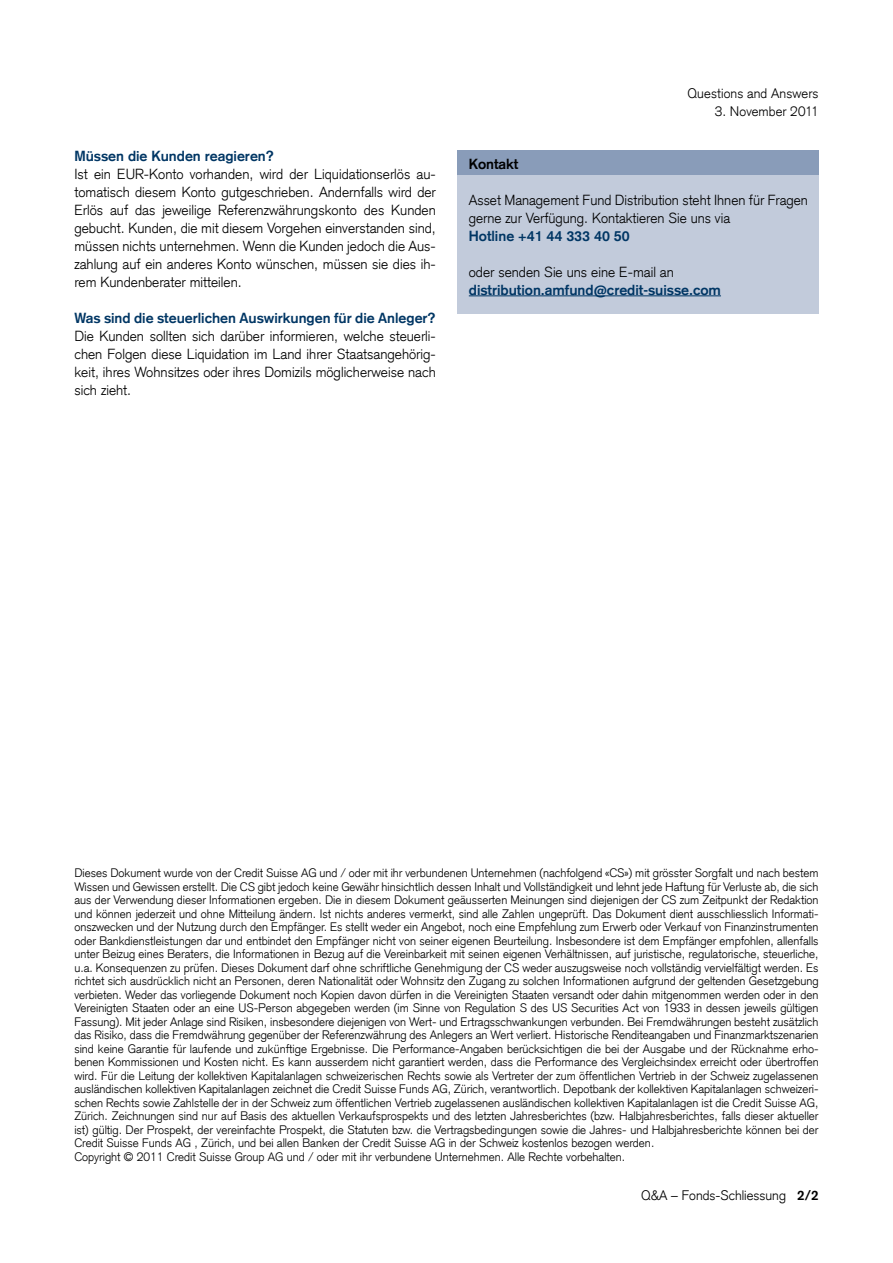
<style>
.page{position:relative;width:893px;height:1263px;background:#fff}
.page>*{position:absolute;margin:0;border:0;box-sizing:border-box;transform-origin:0 0}
.t1{font:300 14.25px/18px "Credit Suisse Type";color:#000;text-align:justify}
.t2{font:700 14.25px "Credit Suisse Type";color:#003664}
.t3{font:700 14.25px "Credit Suisse Type";color:#000}
.t4{font:300 13.5px "Credit Suisse Type";color:#000}
.t5{font:300 12px/13.5px "Credit Suisse Type";color:#000}
.s1{font-weight:700}
</style>
<div class="page">
<div style="left:457px;top:151px;width:362px;height:25px;background:#899cb9"></div>
<div style="left:457px;top:175px;width:362px;height:139px;background:#c2cbdb"></div>
<hr style="left:469px;top:295px;width:252px;height:1px;background:#003664">
<p class="t2" style="left:74px;top:147px;width:201px">Müssen die Kunden reagieren?</p>
<p class="t1" style="left:74px;top:165px;width:363px">Ist ein EUR-Konto vorhanden, wird der Liquidationserlös au&shy;tomatisch diesem Konto gutgeschrieben. Andernfalls wird der Erlös auf das jeweilige Referenzwährungskonto des Kunden gebucht. Kunden, die mit diesem Vorgehen einverstanden sind, müssen nichts unternehmen. Wenn die Kunden jedoch die Aus&shy;zahlung auf ein anderes Konto wünschen, müssen sie dies ih&shy;rem Kundenberater mitteilen.</p>
<p class="t2" style="left:74px;top:309px;width:363px">Was sind die steuerlichen Auswirkungen für die Anleger?</p>
<p class="t1" style="left:74px;top:327px;width:363px">Die Kunden sollten sich darüber informieren, welche steuerli&shy;chen Folgen diese Liquidation im Land ihrer Staatsangehörig&shy;keit, ihres Wohnsitzes oder ihres Domizils möglicherweise nach sich zieht.</p>
<p class="t4" style="left:687px;top:85px;width:133px">Questions and Answers</p>
<p class="t4" style="left:715px;top:103px;width:105px">3. November 2011</p>
<p class="t3" style="left:469px;top:155px;width:51px">Kontakt</p>
<p class="t1" style="left:469px;top:191px;width:341px">Asset Management Fund Distribution steht Ihnen für Fragen gerne zur Verfügung. Kontaktieren Sie uns via</p>
<p class="t2" style="left:469px;top:227px;width:162px">Hotline +41 44 333 40 50</p>
<p class="t1" style="left:469px;top:263px;width:207px">oder senden Sie uns eine E-mail an</p>
<p class="t2" style="left:469px;top:281px;width:254px">distribution.amfund@credit-suisse.com</p>
<p class="t5" style="left:74px;top:866px;width:746px">Dieses Dokument wurde von der Credit Suisse AG und / oder mit ihr verbundenen Unternehmen (nachfolgend «CS») mit grösster Sorgfalt und nach bestem Wissen und Gewissen erstellt. Die CS gibt jedoch keine Gewähr hinsichtlich dessen Inhalt und Vollständigkeit und lehnt jede Haftung für Verluste ab, die sich aus der Verwendung dieser Informationen ergeben. Die in diesem Dokument geäusserten Meinungen sind diejenigen der CS zum Zeitpunkt der Redaktion und können jederzeit und ohne Mitteilung ändern. Ist nichts anderes vermerkt, sind alle Zahlen ungeprüft. Das Dokument dient ausschliesslich Informati&shy;onszwecken und der Nutzung durch den Empfänger. Es stellt weder ein Angebot, noch eine Empfehlung zum Erwerb oder Verkauf von Finanzinstrumenten oder Bankdienstleistungen dar und entbindet den Empfänger nicht von seiner eigenen Beurteilung. Insbesondere ist dem Empfänger empfohlen, allenfalls unter Beizug eines Beraters, die Informationen in Bezug auf die Vereinbarkeit mit seinen eigenen Verhältnissen, auf juristische, regulatorische, steuerliche, u.a. Konsequenzen zu prüfen. Dieses Dokument darf ohne schriftliche Genehmigung der CS weder auszugsweise noch vollständig vervielfältigt werden. Es richtet sich ausdrücklich nicht an Personen, deren Nationalität oder Wohnsitz den Zugang zu solchen Informationen aufgrund der geltenden Gesetzgebung verbieten. Weder das vorliegende Dokument noch Kopien davon dürfen in die Vereinigten Staaten versandt oder dahin mitgenommen werden oder in den Vereinigten Staaten oder an eine US-Person abgegeben werden (im Sinne von Regulation S des US Securities Act von 1933 in dessen jeweils gültigen Fassung). Mit jeder Anlage sind Risiken, insbesondere diejenigen von Wert- und Ertragsschwankungen verbunden. Bei Fremdwährungen besteht zusätzlich das Risiko, dass die Fremdwährung gegenüber der Referenzwährung des Anlegers an Wert verliert. Historische Renditeangaben und Finanzmarktszenarien sind keine Garantie für laufende und zukünftige Ergebnisse. Die Performance-Angaben berücksichtigen die bei der Ausgabe und der Rücknahme erho&shy;benen Kommissionen und Kosten nicht. Es kann ausserdem nicht garantiert werden, dass die Performance des Vergleichsindex erreicht oder übertroffen wird. Für die Leitung der kollektiven Kapitalanlagen schweizerischen Rechts sowie als Vertreter der zum öffentlichen Vertrieb in der Schweiz zugelassenen ausländischen kollektiven Kapitalanlagen zeichnet die Credit Suisse Funds AG, Zürich, verantwortlich. Depotbank der kollektiven Kapitalanlagen schweizeri&shy;schen Rechts sowie Zahlstelle der in der Schweiz zum öffentlichen Vertrieb zugelassenen ausländischen kollektiven Kapitalanlagen ist die Credit Suisse AG, Zürich. Zeichnungen sind nur auf Basis des aktuellen Verkaufsprospekts und des letzten Jahresberichtes (bzw. Halbjahresberichtes, falls dieser aktueller ist) gültig. Der Prospekt, der vereinfachte Prospekt, die Statuten bzw. die Vertragsbedingungen sowie die Jahres- und Halbjahresberichte können bei der Credit Suisse Funds AG , Zürich, und bei allen Banken der Credit Suisse AG in der Schweiz kostenlos bezogen werden.<br>Copyright © 2011 Credit Suisse Group AG und / oder mit ihr verbundene Unternehmen. Alle Rechte vorbehalten.</p>
<p class="t4" style="left:641px;top:1187px;width:179px">Q&amp;A – Fonds-Schliessung <span class="s1">2/2</span></p>
</div>
